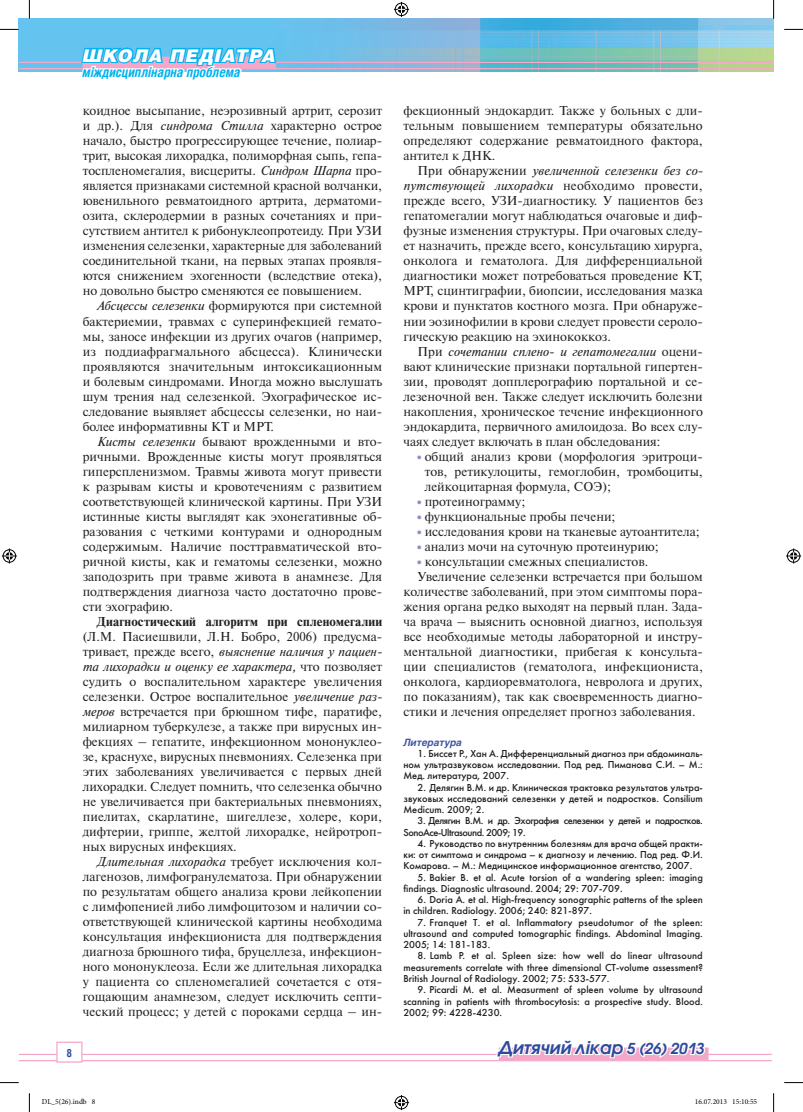
<style>
.page{position:relative;width:803px;height:1112px;background:#fff}
.page>*{position:absolute;margin:0;border:0;box-sizing:border-box;transform-origin:0 0}
.t1{font:italic 600 17.5px "Avant Garde Gothic C";color:#2f4a9d}
.t2{font:italic 900 17.5px "Helios";letter-spacing:.05em;color:#fff}
.t3{font:italic 700 13.75px "Helios Cond";color:#00b2ef}
.t4{font:12.88px/15px "Newton C";color:#231f20;text-align:justify}
.t5{font:700 12.88px "Newton C";letter-spacing:.015em;color:#231f20}
.t6{font:700 11.25px "Helios Cond";color:#2f4a9d}
.t7{font:10px/11.2px "Futuris C";color:#231f20;text-align:justify}
.t8{font:10px/11.2px "Futuris C";letter-spacing:-.045em;color:#231f20}
.t9{font:italic 700 10px "Helios";color:#4257a3}
.t10{font:7.5px "Minion Pro";color:#000}
.s1{font-style:italic}
.s2{font-weight:700;font-size:10px;color:#8c8fc4}
.s3{font-size:15px}
</style>
<div class="page">
<img style="left:19px;top:19px;width:754px;height:53px">
<hr style="left:19px;top:62px;width:754px;height:1px;background:#f5a7ca">
<hr style="left:19px;top:68px;width:754px;height:1px;background:#f5a7ca">
<hr style="left:19px;top:1053px;width:753px;height:1px;background:#f5a7ca">
<hr style="left:19px;top:1059px;width:753px;height:1px;background:#f5a7ca">
<svg style="left:494px;top:1047px;width:213px;height:15px"></svg>
<svg style="left:79px;top:19px;width:198px;height:53px;background:#6bbfeb"></svg>
<div style="left:57px;top:1041px;width:25px;height:20px;background:#fff"></div>
<div style="left:56px;top:1041px;width:27px;height:21px;border:1px solid #f5a7ca"></div>
<svg style="left:0;top:29px;width:19px;height:1px"></svg>
<svg style="left:784px;top:29px;width:19px;height:1px"></svg>
<svg style="left:0;top:1082px;width:19px;height:1px"></svg>
<svg style="left:784px;top:1082px;width:19px;height:1px"></svg>
<svg style="left:29px;top:0;width:1px;height:19px"></svg>
<svg style="left:29px;top:1093px;width:1px;height:18px"></svg>
<svg style="left:773px;top:0;width:1px;height:19px"></svg>
<svg style="left:773px;top:1093px;width:1px;height:18px"></svg>
<svg style="left:394px;top:2px;width:15px;height:15px"></svg>
<svg style="left:394px;top:1095px;width:15px;height:14px"></svg>
<svg style="left:2px;top:548px;width:15px;height:15px"></svg>
<svg style="left:786px;top:548px;width:15px;height:15px"></svg>
<h1 class="t2" style="left:83px;top:44px;width:195px">ШКОЛА ПЕДІАТРА</h1>
<p class="t3" style="left:83px;top:64px;width:159px">міждисциплінарна проблема</p>
<p class="t4" style="left:83px;top:103px;width:301px">коидное высыпание, неэрозивный артрит, серозит и др.). Для <span class="s1">синдрома Стилла</span> характерно острое начало, быстро прогрессирующее течение, полиар&shy;трит, высокая лихорадка, полиморфная сыпь, гепа&shy;тоспленомегалия, висцериты. <span class="s1">Синдром Шарпа</span> про&shy;является признаками системной красной волчанки, ювенильного ревматоидного артрита, дерматоми&shy;озита, склеродермии в разных сочетаниях и при&shy;сутствием антител к рибонуклеопротеиду. При УЗИ изменения селезенки, характерные для заболеваний соединительной ткани, на первых этапах проявля&shy;ются снижением эхогенности (вследствие отека), но довольно быстро сменяются ее повышением.</p>
<p class="t4" style="left:83px;top:298px;width:301px;text-indent:14px"><span class="s1">Абсцессы селезенки</span> формируются при системной бактериемии, травмах с суперинфекцией гемато&shy;мы, заносе инфекции из других очагов (например, из поддиафрагмального абсцесса). Клинически проявляются значительным интоксикационным и болевым синдромами. Иногда можно выслушать шум трения над селезенкой. Эхографическое ис&shy;следование выявляет абсцессы селезенки, но наи&shy;более информативны КТ и МРТ.</p>
<p class="t4" style="left:83px;top:433px;width:301px;text-indent:14px"><span class="s1">Кисты селезенки</span> бывают врожденными и вто&shy;ричными. Врожденные кисты могут проявляться гиперспленизмом. Травмы живота могут привести к разрывам кисты и кровотечениям с развитием соответствующей клинической картины. При УЗИ истинные кисты выглядят как эхонегативные об&shy;разования с четкими контурами и однородным содержимым. Наличие посттравматической вто&shy;ричной кисты, как и гематомы селезенки, можно заподозрить при травме живота в анамнезе. Для подтверждения диагноза часто достаточно прове&shy;сти эхографию.</p>
<p class="t5" style="left:97px;top:614px;width:287px">Диагностический алгоритм при спленомегалии</p>
<p class="t4" style="left:83px;top:628px;width:301px">(Л.М. Пасиешвили, Л.Н. Бобро, 2006) предусма&shy;тривает, прежде всего, <span class="s1">выяснение наличия у пациен&shy;та лихорадки и оценку ее характера,</span> что позволяет судить о воспалительном характере увеличения селезенки. Острое воспалительное <span class="s1">увеличение раз&shy;меров</span> встречается при брюшном тифе, паратифе, милиарном туберкулезе, а также при вирусных ин&shy;фекциях – гепатите, инфекционном мононуклео&shy;зе, краснухе, вирусных пневмониях. Селезенка при этих заболеваниях увеличивается с первых дней лихорадки. Следует помнить, что селезенка обычно не увеличивается при бактериальных пневмониях, пиелитах, скарлатине, шигеллезе, холере, кори, дифтерии, гриппе, желтой лихорадке, нейротроп&shy;ных вирусных инфекциях.</p>
<p class="t4" style="left:83px;top:853px;width:301px;text-align:left;text-indent:14px"><span class="s1">Длительная лихорадка</span> требует исключения кол&shy;лагенозов, лимфогранулематоза. При обнаружении по результатам общего анализа крови лейкопении с лимфопенией либо лимфоцитозом и наличии со&shy;ответствующей клинической картины необходима консультация инфекциониста для подтверждения диагноза брюшного тифа, бруцеллеза, инфекцион&shy;ного мононуклеоза. Если же длительная лихорадка у пациента со спленомегалией сочетается с отя&shy;гощающим анамнезом, следует исключить септи&shy;ческий процесс; у детей с пороками сердца – ин-</p>
<p class="t6" style="left:67px;top:1045px;width:7px">8</p>
<p class="t4" style="left:403px;top:103px;width:301px">фекционный эндокардит. Также у больных с дли&shy;тельным повышением температуры обязательно определяют содержание ревматоидного фактора, антител к ДНК.</p>
<p class="t4" style="left:403px;top:163px;width:301px;text-indent:14px">При обнаружении <span class="s1">увеличенной селезенки без со&shy;путствующей лихорадки</span> необходимо провести, прежде всего, УЗИ-диагностику. У пациентов без гепатомегалии могут наблюдаться очаговые и диф&shy;фузные изменения структуры. При очаговых следу&shy;ет назначить, прежде всего, консультацию хирурга, онколога и гематолога. Для дифференциальной диагностики может потребоваться проведение КТ, МРТ, сцинтиграфии, биопсии, исследования мазка крови и пунктатов костного мозга. При обнаруже&shy;нии эозинофилии в крови следует провести сероло&shy;гическую реакцию на эхинококкоз.</p>
<p class="t4" style="left:403px;top:343px;width:301px;text-indent:14px">При <span class="s1">сочетании сплено- и гепатомегалии</span> оцени&shy;вают клинические признаки портальной гипертен&shy;зии, проводят допплерографию портальной и се&shy;лезеночной вен. Также следует исключить болезни накопления, хроническое течение инфекционного эндокардита, первичного амилоидоза. Во всех слу&shy;чаях следует включать в план обследования:</p>
<p class="t4" style="left:425px;top:448px;width:280px;text-indent:-9px"><span class="s2">•</span> общий анализ крови (морфология эритроци&shy;тов, ретикулоциты, гемоглобин, тромбоциты, лейкоцитарная формула, СОЭ);</p>
<p class="t4" style="left:416px;top:493px;width:111px"><span class="s2">•</span> протеинограмму;</p>
<p class="t4" style="left:416px;top:508px;width:201px"><span class="s2">•</span> функциональные пробы печени;</p>
<p class="t4" style="left:416px;top:523px;width:285px"><span class="s2">•</span> исследования крови на тканевые аутоантитела;</p>
<p class="t4" style="left:416px;top:538px;width:244px"><span class="s2">•</span> анализ мочи на суточную протеинурию;</p>
<p class="t4" style="left:416px;top:553px;width:234px"><span class="s2">•</span> консультации смежных специалистов.</p>
<p class="t4" style="left:418px;top:568px;width:287px">Увеличение селезенки встречается при большом</p>
<p class="t4" style="left:403px;top:583px;width:301px">количестве заболеваний, при этом симптомы пора-</p>
<p class="t4" style="left:403px;top:598px;width:301px">жения органа редко выходят на первый план. Зада-</p>
<p class="t4" style="left:403px;top:613px;width:301px">ча врача – выяснить основной диагноз, используя</p>
<p class="t4" style="left:403px;top:628px;width:301px">все необходимые методы лабораторной и инстру-</p>
<p class="t4" style="left:403px;top:643px;width:301px">ментальной диагностики, прибегая к консульта-</p>
<p class="t4" style="left:403px;top:658px;width:301px">ции специалистов (гематолога, инфекциониста,</p>
<p class="t4" style="left:403px;top:673px;width:301px">онколога, кардиоревматолога, невролога и других,</p>
<p class="t4" style="left:403px;top:688px;width:301px">по показаниям), так как своевременность диагно-</p>
<p class="t4" style="left:403px;top:703px;width:294px">стики и лечения определяет прогноз заболевания.</p>
<p class="t9" style="left:403px;top:736px;width:60px">Литература</p>
<p class="t7" style="left:403px;top:747px;width:301px;text-indent:14px">1. Биссет Р., Хан А. Дифференциальный диагноз при абдоминаль&shy;ном ультразвуковом исследовании. Под ред. Пиманова С.И. – М.:<br>Мед. литература, 2007.</p>
<p class="t7" style="left:403px;top:781px;width:301px;text-indent:14px">2. Делягин В.М. и др. Клиническая трактовка результатов ультра&shy;звуковых исследований селезенки у детей и подростков. Consilium Medicum. 2009; 2.</p>
<p class="t8" style="left:403px;top:815px;width:301px;text-indent:14px">3. Делягин В.М. и др. Эхография селезенки у детей и подростков.<br>SonoAce-Ultrasound. 2009; 19.</p>
<p class="t7" style="left:403px;top:837px;width:301px;text-indent:14px">4. Руководство по внутренним болезням для врача общей практи&shy;ки: от симптома и синдрома – к диагнозу и лечению. Под ред. Ф.И.<br>Комарова. – М.: Медицинское информационное агентство, 2007.</p>
<p class="t7" style="left:403px;top:871px;width:301px;text-indent:14px">5. Bakier B. et al. Acute torsion of a wandering spleen: imaging findings. Diagnostic ultrasound. 2004; 29: 707-709.</p>
<p class="t7" style="left:403px;top:893px;width:301px;text-indent:14px">6. Doria A. et al. High-frequency sonographic patterns of the spleen in children. Radiology. 2006; 240: 821-897.</p>
<p class="t7" style="left:403px;top:916px;width:301px;text-indent:14px">7. Franquet T. et al. Inflammatory pseudotumor of the spleen: ultrasound and computed tomographic findings. Abdominal Imaging.<br>2005; 14: 181-183.</p>
<p class="t7" style="left:403px;top:950px;width:301px;text-indent:14px">8. Lamb P. et al. Spleen size: how well do linear ultrasound measurements correlate with three dimensional CT-volume assessment?<br>British Journal of Radiology. 2002; 75: 533-577.</p>
<p class="t7" style="left:403px;top:983px;width:301px;text-indent:14px">9. Picardi M. et al. Measurment of spleen volume by ultrasound scanning in patients with thrombocytosis: a prospective study. Blood.<br>2002; 99: 4228-4230.</p>
<h1 class="t1" style="left:499px;top:1036px;width:207px">Дитячий лікар <span class="s3">5 (26) 2013</span></h1>
<p class="t10" style="left:42px;top:1096px;width:55px">DL_5(26).indb 8</p>
<p class="t10" style="left:695px;top:1096px;width:64px">16.07.2013 15:10:55</p>
</div>
